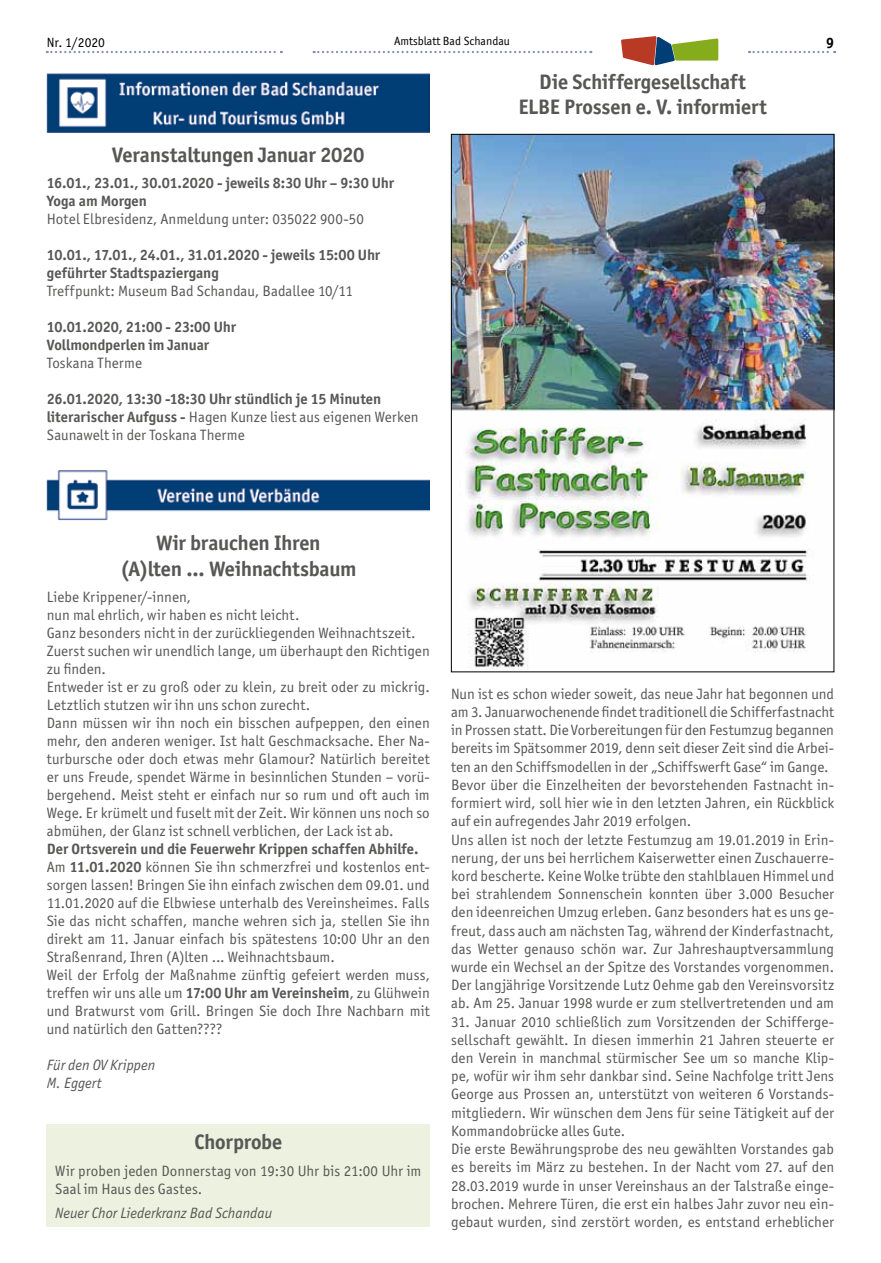
<style>
.page{position:relative;width:881px;height:1263px;background:#fff}
.page>*{position:absolute;margin:0;border:0;box-sizing:border-box;transform-origin:0 0}
.t1{font:700 21px/25.3px "Officina San ITC";letter-spacing:-.01em;color:#575756;text-align:center}
.t2{font:15px/18.1px "Officina San ITC";letter-spacing:.005em;color:#575756}
.t3{font:700 15px/18px "Officina San ITC";letter-spacing:-.005em;color:#575756}
.t4{font:italic 15px/18px "Officina San ITC";color:#575756}
.t5{font:700 15px "Officina San ITC";color:#000}
.t6{font:13.5px "Officina San ITC";color:#000}
.t7{font:12px "Officina San ITC";color:#000}
.s1{font-weight:400}
.s2{font-weight:700}
</style>
<div class="page">
<svg style="left:313px;top:51px;width:278px;height:2px"></svg>
<svg style="left:47px;top:51px;width:235px;height:2px"></svg>
<svg style="left:748px;top:51px;width:86px;height:2px"></svg>
<svg style="left:621px;top:36px;width:97px;height:29px"></svg>
<img style="left:453px;top:136px;width:378px;height:534px">
<img style="left:47px;top:73px;width:382px;height:59px">
<img style="left:47px;top:470px;width:382px;height:51px">
<div style="left:47px;top:1124px;width:382px;height:103px;background:#edf2e0"></div>
<p class="t6" style="left:47px;top:34px;width:60px">Nr. 1/2020</p>
<p class="t7" style="left:394px;top:34px;width:117px">Amtsblatt Bad Schandau</p>
<p class="t5" style="left:825px;top:34px;width:10px">9</p>
<h1 class="t1" style="left:518px;top:69px;width:250px">Die Schiffergesellschaft<br>ELBE Prossen e. V. informiert</h1>
<h1 class="t1" style="left:112px;top:142px;width:253px">Veranstaltungen Januar 2020</h1>
<p class="t3" style="left:47px;top:174px;width:349px">16.01., 23.01., 30.01.2020 - jeweils 8:30 Uhr – 9:30 Uhr<br>Yoga am Morgen</p>
<p class="t2" style="left:47px;top:210px;width:318px">Hotel Elbresidenz, Anmeldung unter: 035022 900-50</p>
<p class="t3" style="left:47px;top:246px;width:335px">10.01., 17.01., 24.01., 31.01.2020 - jeweils 15:00 Uhr geführter Stadtspaziergang</p>
<p class="t2" style="left:47px;top:282px;width:307px">Treffpunkt: Museum Bad Schandau, Badallee 10/11</p>
<p class="t3" style="left:47px;top:318px;width:191px">10.01.2020, 21:00 - 23:00 Uhr<br>Vollmondperlen im Januar</p>
<p class="t2" style="left:47px;top:354px;width:97px">Toskana Therme</p>
<p class="t3" style="left:47px;top:390px;width:373px">26.01.2020, 13:30 -18:30 Uhr stündlich je 15 Minuten literarischer Aufguss - <span class="s1">Hagen Kunze liest aus eigenen Werken<br>Saunawelt in der Toskana Therme</span></p>
<h1 class="t1" style="left:120px;top:530px;width:238px">Wir brauchen Ihren<br>(A)lten ... Weihnachtsbaum</h1>
<p class="t2" style="left:47px;top:588px;width:384px">Liebe Krippener/-innen,<br>nun mal ehrlich, wir haben es nicht leicht.<br>Ganz besonders nicht in der zurückliegenden Weihnachtszeit.<br>Zuerst suchen wir unendlich lange, um überhaupt den Richtigen zu finden.<br>Entweder ist er zu groß oder zu klein, zu breit oder zu mickrig.<br>Letztlich stutzen wir ihn uns schon zurecht.<br>Dann müssen wir ihn noch ein bisschen aufpeppen, den einen mehr, den anderen weniger. Ist halt Geschmacksache. Eher Na&shy;turbursche oder doch etwas mehr Glamour? Natürlich bereitet er uns Freude, spendet Wärme in besinnlichen Stunden – vorü&shy;bergehend. Meist steht er einfach nur so rum und oft auch im Wege. Er krümelt und fuselt mit der Zeit. Wir können uns noch so abmühen, der Glanz ist schnell verblichen, der Lack ist ab.</p>
<p class="t2" style="left:47px;top:840px;width:384px"><span class="s2">Der Ortsverein und die Feuerwehr Krippen schaffen Abhilfe.<br></span>Am <span class="s2">11.01.2020</span> können Sie ihn schmerzfrei und kostenlos ent&shy;sorgen lassen! Bringen Sie ihn einfach zwischen dem 09.01. und 11.01.2020 auf die Elbwiese unterhalb des Vereinsheimes. Falls Sie das nicht schaffen, manche wehren sich ja, stellen Sie ihn direkt am 11. Januar einfach bis spätestens 10:00 Uhr an den Straßenrand, Ihren (A)lten ... Weihnachtsbaum.<br>Weil der Erfolg der Maßnahme zünftig gefeiert werden muss, treffen wir uns alle um <span class="s2">17:00 Uhr am Vereinsheim</span>, zu Glühwein und Bratwurst vom Grill. Bringen Sie doch Ihre Nachbarn mit und natürlich den Gatten????</p>
<p class="t4" style="left:47px;top:1056px;width:110px">Für den OV Krippen<br>M. Eggert</p>
<h1 class="t1" style="left:194px;top:1129px;width:89px">Chorprobe</h1>
<p class="t2" style="left:55px;top:1162px;width:367px">Wir proben jeden Donnerstag von 19:30 Uhr bis 21:00 Uhr im<br>Saal im Haus des Gastes.</p>
<p class="t4" style="left:55px;top:1204px;width:218px">Neuer Chor Liederkranz Bad Schandau</p>
<p class="t2" style="left:451px;top:685px;width:384px">Nun ist es schon wieder soweit, das neue Jahr hat begonnen und am 3. Januarwochenende findet traditionell die Schifferfastnacht in Prossen statt. Die Vorbereitungen für den Festumzug begannen bereits im Spätsommer 2019, denn seit dieser Zeit sind die Arbei&shy;ten an den Schiffsmodellen in der „Schiffswerft Gase“ im Gange.<br>Bevor über die Einzelheiten der bevorstehenden Fastnacht in&shy;formiert wird, soll hier wie in den letzten Jahren, ein Rückblick auf ein aufregendes Jahr 2019 erfolgen.<br>Uns allen ist noch der letzte Festumzug am 19.01.2019 in Erin&shy;nerung, der uns bei herrlichem Kaiserwetter einen Zuschauerre&shy;kord bescherte. Keine Wolke trübte den stahlblauen Himmel und bei strahlendem Sonnenschein konnten über 3.000 Besucher den ideenreichen Umzug erleben. Ganz besonders hat es uns ge&shy;freut, dass auch am nächsten Tag, während der Kinderfastnacht, das Wetter genauso schön war. Zur Jahreshauptversammlung wurde ein Wechsel an der Spitze des Vorstandes vorgenommen.<br>Der langjährige Vorsitzende Lutz Oehme gab den Vereinsvorsitz ab. Am 25. Januar 1998 wurde er zum stellvertretenden und am</p>
<p class="t2" style="left:451px;top:1012px;width:384px">31. Januar 2010 schließlich zum Vorsitzenden der Schifferge&shy;sellschaft gewählt. In diesen immerhin 21 Jahren steuerte er den Verein in manchmal stürmischer See um so manche Klip&shy;pe, wofür wir ihm sehr dankbar sind. Seine Nachfolge tritt Jens George aus Prossen an, unterstützt von weiteren 6 Vorstands&shy;mitgliedern. Wir wünschen dem Jens für seine Tätigkeit auf der Kommandobrücke alles Gute.<br>Die erste Bewährungsprobe des neu gewählten Vorstandes gab es bereits im März zu bestehen. In der Nacht vom 27. auf den 28.03.2019 wurde in unser Vereinshaus an der Talstraße einge&shy;brochen. Mehrere Türen, die erst ein halbes Jahr zuvor neu ein&shy;gebaut wurden, sind zerstört worden, es entstand erheblicher</p>
</div>
